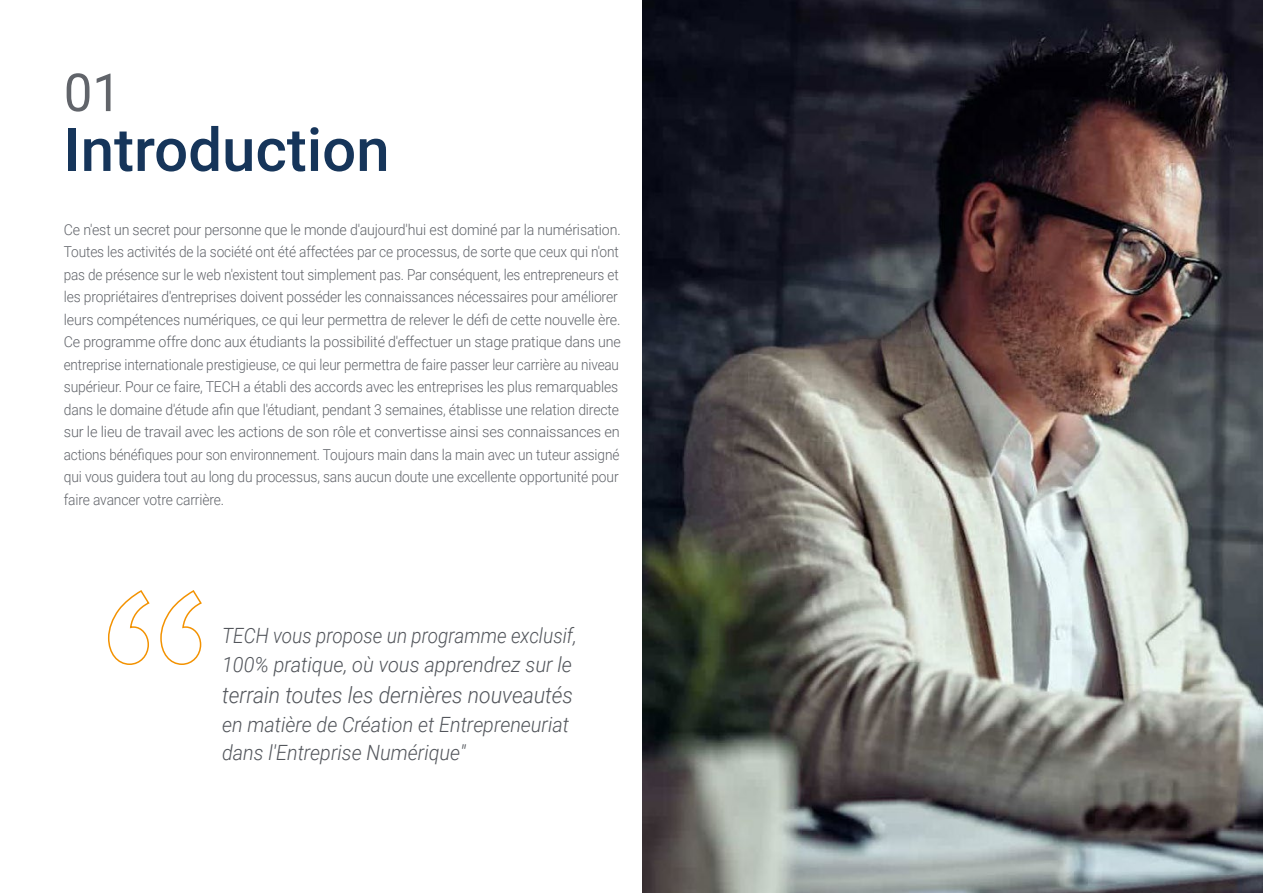
<style>
.page{position:relative;width:1263px;height:893px;background:#fff}
.page>*{position:absolute;margin:0;border:0;box-sizing:border-box;transform-origin:0 0}
.t1{font:500 60px "Roboto";color:#16355a}
.t2{font:52.5px "Roboto";color:#61646a}
.t3{font:italic 300 22.5px "Roboto";color:#52555b;scale:.94 1}
.t4{font:italic 300 21px/28.5px "Roboto";color:#52555b;scale:.9 1}
.t5{font:italic 300 21px/28.5px "Roboto";color:#52555b;scale:.94 1}
.t6{font:300 15px/22.5px "Roboto";letter-spacing:-.01em;color:#61646a;scale:.94 1}
</style>
<div class="page">
<svg style="left:108px;top:590px;width:94px;height:75px"></svg>
<img style="left:642px;top:0;width:621px;height:893px">
<h2 class="t2" style="left:64px;top:56px;width:59px">01</h2>
<h1 class="t1" style="left:64px;top:108px;width:327px">Introduction</h1>
<p class="t6" style="left:64px;top:217px;width:594px">Ce n'est un secret pour personne que le monde d'aujourd'hui est dominé par la numérisation.<br>Toutes les activités de la société ont été affectées par ce processus, de sorte que ceux qui n'ont pas de présence sur le web n'existent tout simplement pas. Par conséquent, les entrepreneurs et les propriétaires d'entreprises doivent posséder les connaissances nécessaires pour améliorer leurs compétences numériques, ce qui leur permettra de relever le défi de cette nouvelle ère.<br>Ce programme offre donc aux étudiants la possibilité d'effectuer un stage pratique dans une entreprise internationale prestigieuse, ce qui leur permettra de faire passer leur carrière au niveau supérieur. Pour ce faire, TECH a établi des accords avec les entreprises les plus remarquables dans le domaine d'étude afin que l'étudiant, pendant 3 semaines, établisse une relation directe sur le lieu de travail avec les actions de son rôle et convertisse ainsi ses connaissances en actions bénéfiques pour son environnement. Toujours main dans la main avec un tuteur assigné qui vous guidera tout au long du processus, sans aucun doute une excellente opportunité pour faire avancer votre carrière.</p>
<h3 class="t4" style="left:222px;top:621px;width:395px">TECH vous propose un programme exclusif,<br>100% pratique, où vous apprendrez sur le</h3>
<h3 class="t3" style="left:222px;top:680px;width:375px">terrain toutes les dernières nouveautés</h3>
<h3 class="t5" style="left:222px;top:709px;width:371px">en matière de Création et Entrepreneuriat dans l'Entreprise Numérique"</h3>
</div>
